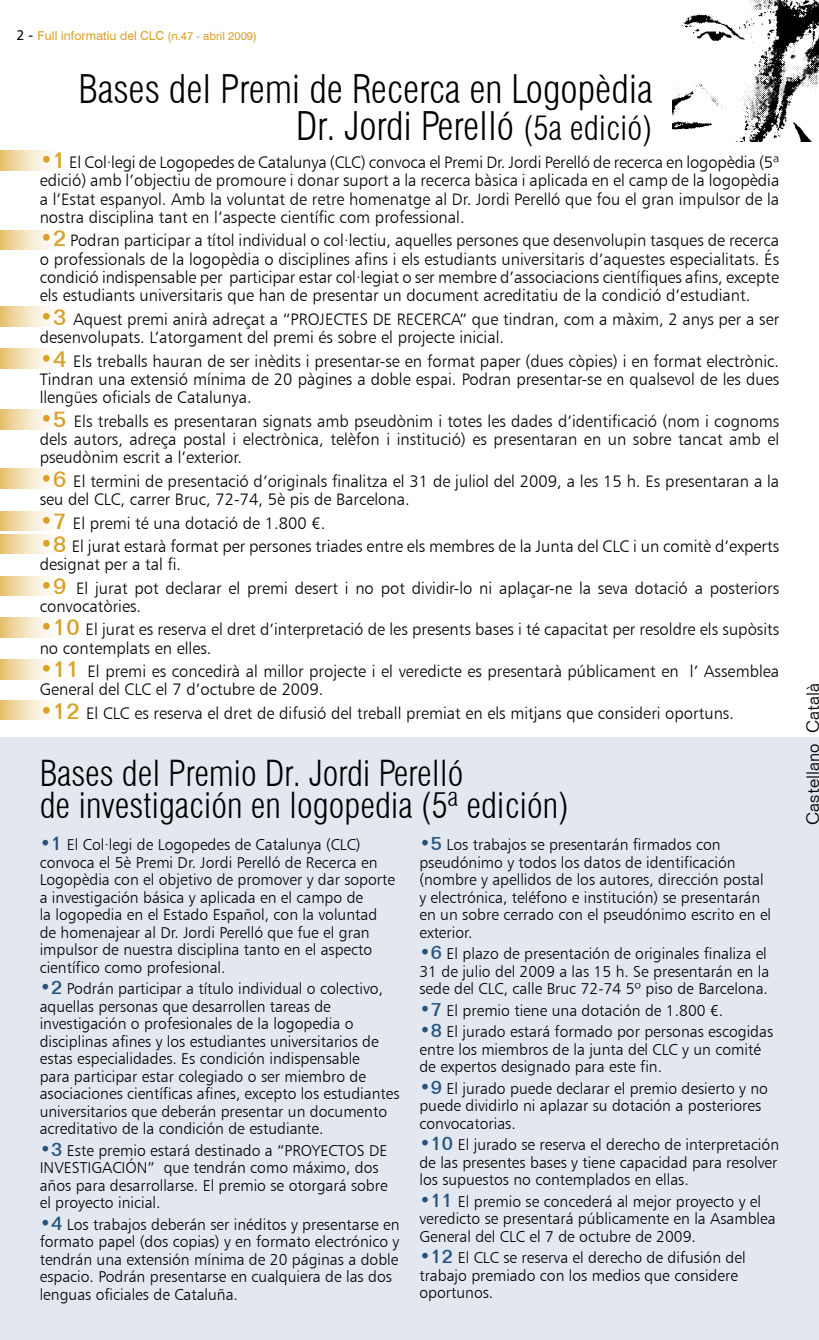
<style>
.page{position:relative;width:819px;height:1340px;background:#fff}
.page>*{position:absolute;margin:0;border:0;box-sizing:border-box;transform-origin:0 0}
.t1{font:300 condensed 38.5px/36.8px "Swiss 721 BT";color:#000;text-align:right}
.t2{font:300 condensed 35px/31.5px "Swiss 721 BT";color:#000}
.t3{font:300 17.5px "Folio BT";color:#000}
.t4{font:16.62px/18.4px "Humanist 777 BT Light B";color:#000}
.t5{font:15.75px/17.5px "Humanist 777 BT Light B";color:#000}
.t6{font:12.25px "Swiss 721 BT";letter-spacing:.01em;color:#daa028}
.s1{font-family:"Humanist 777 BT Roman B";font-size:14px;color:#000}
.s2{font-size:11.38px}
.s3{font-size:33.25px}
.s4{font-family:"Folio BT";font-weight:500;font-size:22.75px;color:#daa028}
.s5{font-family:"Folio BT";font-weight:500;font-size:19.25px;color:#25537d}
</style>
<div class="page">
<svg style="left:0;top:700px;width:51px;height:20px"></svg>
<svg style="left:0;top:659px;width:51px;height:20px"></svg>
<svg style="left:0;top:618px;width:51px;height:19px"></svg>
<svg style="left:0;top:576px;width:51px;height:20px"></svg>
<svg style="left:0;top:534px;width:51px;height:19px"></svg>
<svg style="left:0;top:511px;width:51px;height:20px"></svg>
<svg style="left:0;top:469px;width:51px;height:19px"></svg>
<svg style="left:0;top:410px;width:51px;height:19px"></svg>
<svg style="left:0;top:348px;width:51px;height:20px"></svg>
<svg style="left:0;top:306px;width:51px;height:20px"></svg>
<svg style="left:0;top:230px;width:51px;height:20px"></svg>
<div style="left:0;top:737px;width:819px;height:602px;background:#e3e8f0"></div>
<svg style="left:0;top:151px;width:51px;height:19px"></svg>
<img style="left:672px;top:0;width:147px;height:141px">
<p class="t6" style="left:17px;top:29px;width:242px"><span class="s1">2 -</span> Full informatiu del CLC <span class="s2">(n.47 - abril 2009)</span></p>
<h1 class="t1" style="left:79px;top:71px;width:575px">Bases del Premi de Recerca en Logopèdia<br>Dr. Jordi Perelló <span class="s3">(5a edició)</span></h1>
<p class="t4" style="left:40px;top:153px;width:741px;text-align:justify"><span class="s4">•1</span> El Col·legi de Logopedes de Catalunya (CLC) convoca el Premi Dr. Jordi Perelló de recerca en logopèdia (5ª edició) amb l’objectiu de promoure i donar suport a la recerca bàsica i aplicada en el camp de la logopèdia a l’Estat espanyol. Amb la voluntat de retre homenatge al Dr. Jordi Perelló que fou el gran impulsor de la nostra disciplina tant en l’aspecte científic com professional.</p>
<p class="t4" style="left:40px;top:231px;width:741px;text-align:justify"><span class="s4">•2</span> Podran participar a títol individual o col·lectiu, aquelles persones que desenvolupin tasques de recerca o professionals de la logopèdia o disciplines afins i els estudiants universitaris d’aquestes especialitats. És condició indispensable per participar estar col·legiat o ser membre d’associacions científiques afins, excepte els estudiants universitaris que han de presentar un document acreditatiu de la condició d’estudiant.</p>
<p class="t4" style="left:40px;top:309px;width:741px"><span class="s4">•3</span> Aquest premi anirà adreçat a “PROJECTES DE RECERCA” que tindran, com a màxim, 2 anys per a ser desenvolupats. L’atorgament del premi és sobre el projecte inicial.</p>
<p class="t4" style="left:40px;top:351px;width:741px;text-align:justify"><span class="s4">•4</span> Els treballs hauran de ser inèdits i presentar-se en format paper (dues còpies) i en format electrònic.<br>Tindran una extensió mínima de 20 pàgines a doble espai. Podran presentar-se en qualsevol de les dues llengües oficials de Catalunya.</p>
<p class="t4" style="left:40px;top:411px;width:741px;text-align:justify"><span class="s4">•5</span> Els treballs es presentaran signats amb pseudònim i totes les dades d’identificació (nom i cognoms dels autors, adreça postal i electrònica, telèfon i institució) es presentaran en un sobre tancat amb el pseudònim escrit a l’exterior.</p>
<p class="t4" style="left:40px;top:471px;width:741px"><span class="s4">•6</span> El termini de presentació d’originals finalitza el 31 de juliol del 2009, a les 15 h. Es presentaran a la seu del CLC, carrer Bruc, 72-74, 5è pis de Barcelona.</p>
<p class="t4" style="left:40px;top:513px;width:287px"><span class="s4">•7</span> El premi té una dotació de 1.800 €.</p>
<p class="t4" style="left:40px;top:536px;width:741px"><span class="s4">•8</span> El jurat estarà format per persones triades entre els membres de la Junta del CLC i un comitè d’experts designat per a tal fi.</p>
<p class="t4" style="left:40px;top:578px;width:741px"><span class="s4">•9</span> El jurat pot declarar el premi desert i no pot dividir-lo ni aplaçar-ne la seva dotació a posteriors convocatòries.</p>
<p class="t4" style="left:40px;top:620px;width:741px"><span class="s4">•10</span> El jurat es reserva el dret d’interpretació de les presents bases i té capacitat per resoldre els supòsits no contemplats en elles.</p>
<p class="t4" style="left:40px;top:662px;width:741px"><span class="s4">•11</span> El premi es concedirà al millor projecte i el veredicte es presentarà públicament en l’ Assemblea<br>General del CLC el 7 d’octubre de 2009.</p>
<p class="t4" style="left:40px;top:703px;width:695px"><span class="s4">•12</span> El CLC es reserva el dret de difusió del treball premiat en els mitjans que consideri oportuns.</p>
<h2 class="t2" style="left:40px;top:757px;width:531px">Bases del Premio Dr. Jordi Perelló<br>de investigación en logopedia (5ª edición)</h2>
<p class="t5" style="left:40px;top:835px;width:357px"><span class="s5">•1</span> El Col·legi de Logopedes de Catalunya (CLC) convoca el 5è Premi Dr. Jordi Perelló de Recerca en Logopèdia con el objetivo de promover y dar soporte a investigación básica y aplicada en el campo de<br>la logopedia en el Estado Español, con la voluntad de homenajear al Dr. Jordi Perelló que fue el gran impulsor de nuestra disciplina tanto en el aspecto científico como profesional.</p>
<p class="t5" style="left:40px;top:979px;width:361px"><span class="s5">•2</span> Podrán participar a título individual o colectivo, aquellas personas que desarrollen tareas de investigación o profesionales de la logopedia o disciplinas afines y los estudiantes universitarios de estas especialidades. Es condición indispensable<br>para participar estar colegiado o ser miembro de asociaciones científicas afines, excepto los estudiantes universitarios que deberán presentar un documento acreditativo de la condición de estudiante.</p>
<p class="t5" style="left:40px;top:1141px;width:349px"><span class="s5">•3</span> Este premio estará destinado a “PROYECTOS DE INVESTIGACIÓN” que tendrán como máximo, dos años para desarrollarse. El premio se otorgará sobre el proyecto inicial.</p>
<p class="t5" style="left:40px;top:1215px;width:361px"><span class="s5">•4</span> Los trabajos deberán ser inéditos y presentarse en formato papel (dos copias) y en formato electrónico y tendrán una extensión mínima de 20 páginas a doble espacio. Podrán presentarse en cualquiera de las dos lenguas oficiales de Cataluña.</p>
<p class="t5" style="left:419px;top:835px;width:353px"><span class="s5">•5</span> Los trabajos se presentarán firmados con pseudónimo y todos los datos de identificación (nombre y apellidos de los autores, dirección postal y electrónica, teléfono e institución) se presentarán en un sobre cerrado con el pseudónimo escrito en el exterior.</p>
<p class="t5" style="left:419px;top:944px;width:351px"><span class="s5">•6</span> El plazo de presentación de originales finaliza el<br>31 de julio del 2009 a las 15 h. Se presentarán en la sede del CLC, calle Bruc 72-74 5º piso de Barcelona.</p>
<p class="t5" style="left:419px;top:1001px;width:305px"><span class="s5">•7</span> El premio tiene una dotación de 1.800 €.</p>
<p class="t5" style="left:419px;top:1022px;width:355px"><span class="s5">•8</span> El jurado estará formado por personas escogidas entre los miembros de la junta del CLC y un comité de expertos designado para este fin.</p>
<p class="t5" style="left:419px;top:1079px;width:350px"><span class="s5">•9</span> El jurado puede declarar el premio desierto y no puede dividirlo ni aplazar su dotación a posteriores convocatorias.</p>
<p class="t5" style="left:419px;top:1135px;width:361px;text-align:justify"><span class="s5">•10</span> El jurado se reserva el derecho de interpretación de las presentes bases y tiene capacidad para resolver los supuestos no contemplados en ellas.</p>
<p class="t5" style="left:419px;top:1192px;width:358px"><span class="s5">•11</span> El premio se concederá al mejor proyecto y el veredicto se presentará públicamente en la Asamblea<br>General del CLC el 7 de octubre de 2009.</p>
<p class="t5" style="left:419px;top:1248px;width:328px"><span class="s5">•12</span> El CLC se reserva el derecho de difusión del trabajo premiado con los medios que considere oportunos.</p>
<p class="t3" style="left:802px;top:733px;width:52px;rotate:-90deg">Català</p>
<p class="t3" style="left:802px;top:825px;width:83px;rotate:-90deg">Castellano</p>
</div>
